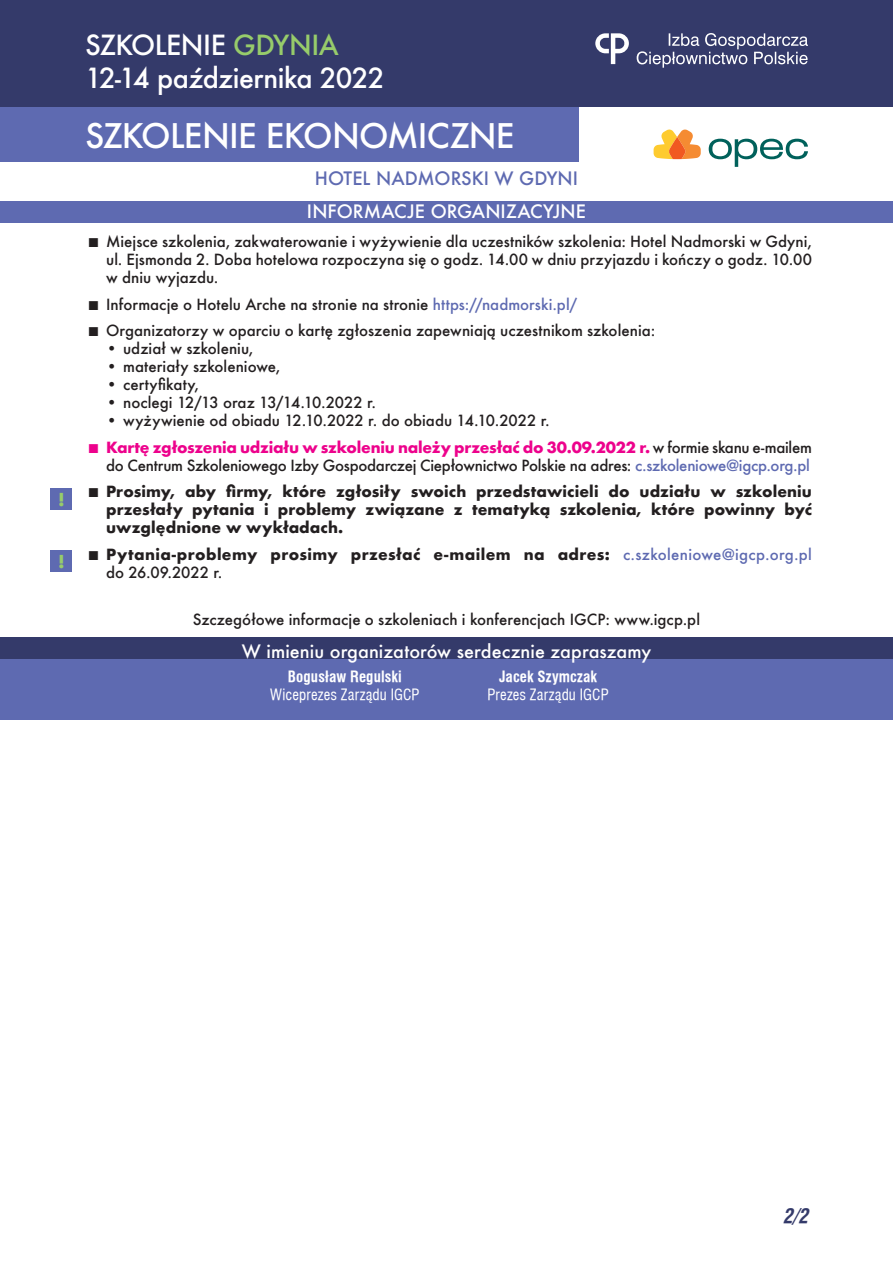
<style>
.page{position:relative;width:893px;height:1263px;background:#fff}
.page>*{position:absolute;margin:0;border:0;box-sizing:border-box;transform-origin:0 0}
.t1{font:500 33px "Futura";letter-spacing:-.02em;color:#fff}
.t2{font:500 27px "Futura";letter-spacing:-.02em;color:#fff}
.t3{font:italic 19.5px "Swiss 721 Cn AT Bold";color:#343a6a}
.t4{font:500 18px "Futura";letter-spacing:.005em;color:#fff}
.t5{font:500 18px "Futura";letter-spacing:.005em;color:#5e6ab1}
.t6{font:700 17.4px "Futura";color:#97cc6b}
.t7{font:500 15px/18px "Futura";color:#231f20;text-align:justify}
.t8{font:700 15px/18px "Futura";letter-spacing:.01em;color:#231f20;text-align:justify}
.t9{font:500 15px/18px "Futura";letter-spacing:-.02em;color:#231f20;text-align:right}
.t10{font:15px "Swiss 721 Cn AT";letter-spacing:.01em;color:#fff}
.t11{font:15px "Swiss 721 Cn AT Bold";letter-spacing:.01em;color:#fff}
.t12{font:500 15px "Futura";letter-spacing:.02em;color:#231f20}
.s1{color:#97cc6b}
.s2{color:#5e6ab1}
.s3{color:#ed028c}
.s4{font-weight:700;color:#ed028c}
.s5{font-weight:500;color:#5e6ab1}
.s6{font-weight:500}
</style>
<div class="page">
<div style="left:0;top:106px;width:578px;height:56px;background:#5e6ab1"></div>
<div style="left:0;top:0;width:893px;height:106px;background:#343a6a"></div>
<svg style="left:637px;top:33px;width:171px;height:35px"></svg>
<svg style="left:595px;top:33px;width:34px;height:31px"></svg>
<div style="left:0;top:657px;width:893px;height:62px;background:#5e6ab1"></div>
<div style="left:0;top:637px;width:893px;height:21px;background:#343a6a"></div>
<div style="left:0;top:201px;width:893px;height:21px;background:#5e6ab1"></div>
<div style="left:51px;top:488px;width:21px;height:22px;background:#5e6ab1"></div>
<div style="left:51px;top:550px;width:21px;height:22px;background:#5e6ab1"></div>
<svg style="left:709px;top:139px;width:99px;height:28px"></svg>
<svg style="left:654px;top:129px;width:47px;height:30px"></svg>
<p class="t6" style="left:58px;top:487px;width:8px">!</p>
<p class="t6" style="left:58px;top:549px;width:8px">!</p>
<p class="t2" style="left:85px;top:27px;width:255px">SZKOLENIE <span class="s1">GDYNIA</span></p>
<p class="t2" style="left:85px;top:60px;width:301px">12-14 października 2022</p>
<p class="t1" style="left:85px;top:113px;width:431px">SZKOLENIE EKONOMICZNE</p>
<p class="t5" style="left:315px;top:166px;width:265px">HOTEL NADMORSKI W GDYNI</p>
<p class="t4" style="left:307px;top:199px;width:281px">INFORMACJE ORGANIZACYJNE</p>
<p class="t7" style="left:106px;top:233px;width:707px;text-indent:-17px">• Miejsce szkolenia, zakwaterowanie i wyżywienie dla uczestników szkolenia: Hotel Nadmorski w Gdyni, ul. Ejsmonda 2. Doba hotelowa rozpoczyna się o godz. 14.00 w dniu przyjazdu i kończy o godz. 10.00 w dniu wyjazdu.</p>
<p class="t7" style="left:89px;top:295px;width:490px">• Informacje o Hotelu Arche na stronie na stronie <span class="s2">https://nadmorski.pl/</span></p>
<p class="t7" style="left:89px;top:322px;width:568px">• Organizatorzy w oparciu o kartę zgłoszenia zapewniają uczestnikom szkolenia:</p>
<p class="t7" style="left:106px;top:340px;width:149px">• udział w szkoleniu,</p>
<p class="t7" style="left:106px;top:358px;width:176px">• materiały szkoleniowe,</p>
<p class="t12" style="left:106px;top:374px;width:94px">• certyfikaty,</p>
<p class="t7" style="left:106px;top:394px;width:272px">• noclegi 12/13 oraz 13/14.10.2022 r.</p>
<p class="t7" style="left:106px;top:412px;width:445px">• wyżywienie od obiadu 12.10.2022 r. do obiadu 14.10.2022 r.</p>
<p class="t9" style="left:89px;top:438px;width:724px"><span class="s3">•</span> <span class="s4">Kartę zgłoszenia udziału w szkoleniu należy przesłać do 30.09.2022 r.</span> w formie skanu e-mailem do Centrum Szkoleniowego Izby Gospodarczej Ciepłownictwo Polskie na adres: <span class="s2">c.szkoleniowe@igcp.org.pl</span></p>
<p class="t8" style="left:106px;top:483px;width:707px;text-indent:-17px">• Prosimy, aby firmy, które zgłosiły swoich przedstawicieli do udziału w szkoleniu przesłały pytania i problemy związane z tematyką szkolenia, które powinny być uwzględnione w wykładach.</p>
<p class="t8" style="left:106px;top:545px;width:707px;text-indent:-17px">• Pytania-problemy prosimy przesłać e-mailem na adres: <span class="s5">c.szkoleniowe@igcp.org.pl </span><span class="s6">do 26.09.2022 r.</span></p>
<p class="t7" style="left:193px;top:610px;width:509px">Szczegółowe informacje o szkoleniach i konferencjach IGCP: www.igcp.pl</p>
<p class="t4" style="left:242px;top:639px;width:411px">W imieniu organizatorów serdecznie zapraszamy</p>
<p class="t11" style="left:499px;top:667px;width:100px">Jacek Szymczak</p>
<p class="t10" style="left:487px;top:686px;width:123px">Prezes Zarządu IGCP</p>
<p class="t11" style="left:288px;top:667px;width:115px">Bogusław Regulski</p>
<p class="t10" style="left:270px;top:686px;width:151px">Wiceprezes Zarządu IGCP</p>
<p class="t3" style="left:783px;top:1204px;width:27px">2/2</p>
</div>
